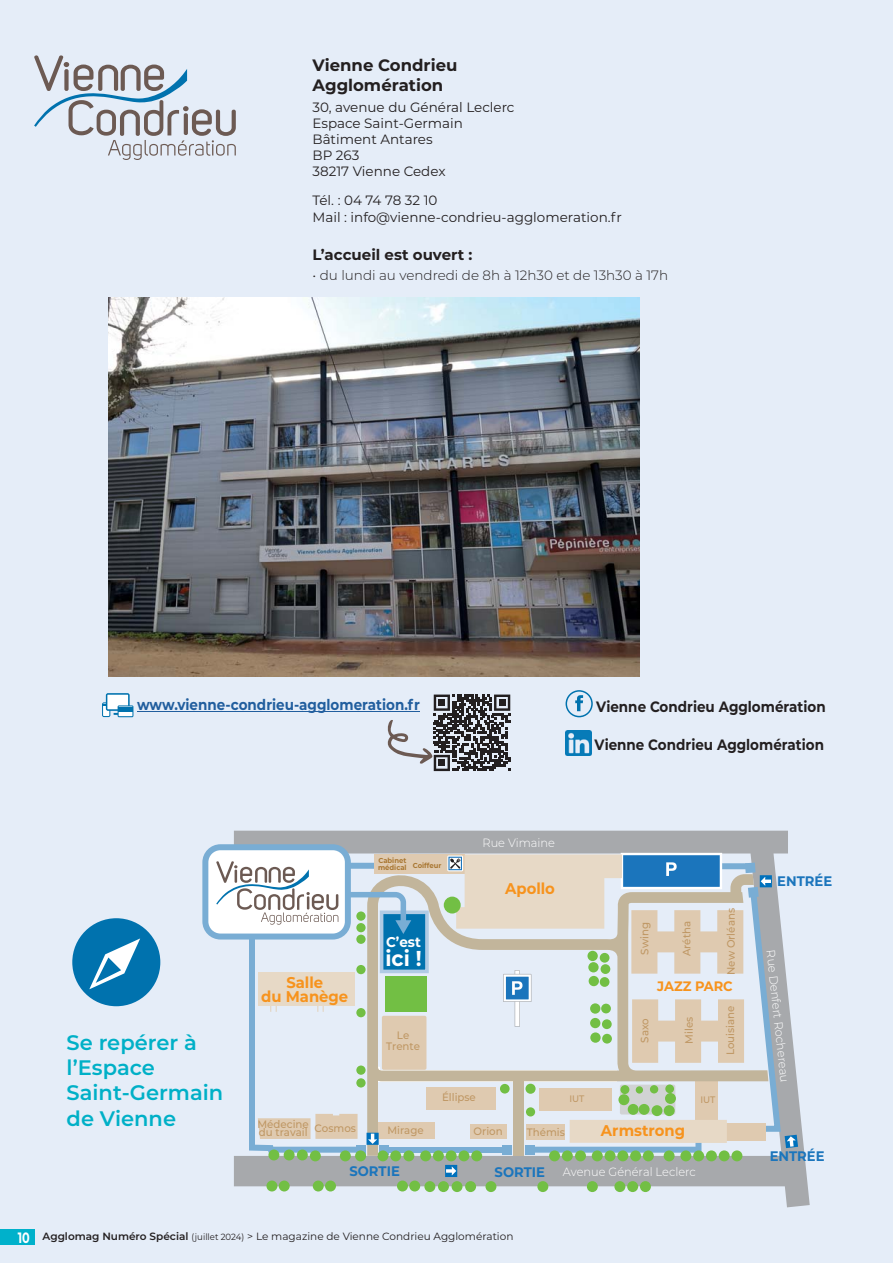
<style>
.page{position:relative;width:893px;height:1263px;background:#e5edf8}
.page>*{position:absolute;margin:0;border:0;box-sizing:border-box;transform-origin:0 0}
.t1{font:700 21.6px "Montserrat";color:#fff;scale:.95 1}
.t2{font:600 21px/25.2px "Montserrat";color:#00b0c7}
.t3{font:700 16.5px/19.8px "Montserrat";color:#231f20}
.t4{font:700 15.6px/13.2px "Montserrat";color:#f7931d;text-align:center;scale:.95 1}
.t5{font:700 15px "Montserrat";color:#231f20;scale:.9 1}
.t6{font:700 15px "Montserrat";color:#215e9e;scale:.9 1}
.t7{font:700 15px "Montserrat";color:#231f20}
.t8{font:700 15px "Montserrat";color:#fff;scale:.75 1}
.t9{font:700 14.1px "Montserrat";color:#fff;scale:.95 1}
.t10{font:700 13.8px "Montserrat";color:#1b75bc;scale:.95 1}
.t11{font:700 13.65px "Montserrat";letter-spacing:-.005em;color:#f7931d;scale:.95 1}
.t12{font:13.5px/16.2px "Montserrat";color:#231f20}
.t13{font:300 13.5px "Montserrat";color:#231f20}
.t14{font:300 12px "Montserrat";color:#fff;scale:.95 1}
.t15{font:500 10.8px/8.4px "Montserrat";color:#bf9764;scale:.95 1}
.t16{font:10.5px "Montserrat";color:#231f20}
.t17{font:500 9.45px "Montserrat";color:#bf9764;scale:.95 1}
.t18{font:700 7.2px "Montserrat";color:#a97732;scale:.95 1}
.s1{font-weight:600}
.s2{font-size:9px}
</style>
<div class="page">
<svg style="left:234px;top:831px;width:576px;height:376px;fill:#a7a9ac"></svg>
<svg style="left:249px;top:973px;width:118px;height:180px"></svg>
<div style="left:356px;top:1145px;width:10px;height:10px;background:#79add4"></div>
<svg style="left:768px;top:892px;width:13px;height:261px;fill:#a7a9ac"></svg>
<svg style="left:258px;top:1114px;width:99px;height:25px"></svg>
<div style="left:258px;top:972px;width:96px;height:34px;background:#e7d9c6"></div>
<div style="left:409px;top:854px;width:37px;height:19px;background:#dfcab0"></div>
<div style="left:446px;top:854px;width:19px;height:19px;background:#dfcab0"></div>
<div style="left:424px;top:1181px;width:11px;height:11px;background:#72bf44;border-radius:50%"></div>
<div style="left:438px;top:1181px;width:11px;height:11px;background:#72bf44;border-radius:50%"></div>
<div style="left:451px;top:1181px;width:11px;height:11px;background:#72bf44;border-radius:50%"></div>
<div style="left:465px;top:1181px;width:11px;height:11px;background:#72bf44;border-radius:50%"></div>
<div style="left:485px;top:1181px;width:11px;height:11px;background:#72bf44;border-radius:50%"></div>
<div style="left:537px;top:1181px;width:11px;height:11px;background:#72bf44;border-radius:50%"></div>
<div style="left:587px;top:1181px;width:11px;height:11px;background:#72bf44;border-radius:50%"></div>
<div style="left:614px;top:1181px;width:11px;height:11px;background:#72bf44;border-radius:50%"></div>
<div style="left:627px;top:1181px;width:11px;height:11px;background:#72bf44;border-radius:50%"></div>
<div style="left:640px;top:1181px;width:11px;height:11px;background:#72bf44;border-radius:50%"></div>
<div style="left:409px;top:1181px;width:11px;height:11px;background:#72bf44;border-radius:50%"></div>
<div style="left:397px;top:1181px;width:11px;height:11px;background:#72bf44;border-radius:50%"></div>
<div style="left:325px;top:1181px;width:11px;height:11px;background:#72bf44;border-radius:50%"></div>
<div style="left:313px;top:1181px;width:11px;height:11px;background:#72bf44;border-radius:50%"></div>
<div style="left:279px;top:1181px;width:11px;height:11px;background:#72bf44;border-radius:50%"></div>
<div style="left:266px;top:1181px;width:11px;height:11px;background:#72bf44;border-radius:50%"></div>
<div style="left:268px;top:1150px;width:11px;height:10px;background:#72bf44;border-radius:50%"></div>
<div style="left:284px;top:1150px;width:11px;height:10px;background:#72bf44;border-radius:50%"></div>
<div style="left:297px;top:1150px;width:11px;height:10px;background:#72bf44;border-radius:50%"></div>
<div style="left:310px;top:1150px;width:11px;height:11px;background:#72bf44;border-radius:50%"></div>
<div style="left:340px;top:1150px;width:11px;height:11px;background:#72bf44;border-radius:50%"></div>
<div style="left:355px;top:1150px;width:11px;height:11px;background:#72bf44;border-radius:50%"></div>
<svg style="left:356px;top:1078px;width:10px;height:10px"></svg>
<div style="left:356px;top:1066px;width:10px;height:9px;background:#72bf44;border-radius:50%"></div>
<div style="left:356px;top:1008px;width:10px;height:9px;background:#72bf44;border-radius:50%"></div>
<div style="left:356px;top:965px;width:10px;height:9px;background:#77c14d;border-radius:50%"></div>
<div style="left:377px;top:1150px;width:11px;height:11px;background:#72bf44;border-radius:50%"></div>
<div style="left:390px;top:1150px;width:11px;height:11px;background:#72bf44;border-radius:50%"></div>
<div style="left:403px;top:1150px;width:11px;height:11px;background:#72bf44;border-radius:50%"></div>
<div style="left:420px;top:1150px;width:11px;height:11px;background:#72bf44;border-radius:50%"></div>
<div style="left:433px;top:1150px;width:11px;height:11px;background:#72bf44;border-radius:50%"></div>
<div style="left:446px;top:1150px;width:11px;height:11px;background:#72bf44;border-radius:50%"></div>
<div style="left:458px;top:1150px;width:11px;height:11px;background:#72bf44;border-radius:50%"></div>
<div style="left:471px;top:1150px;width:11px;height:11px;background:#72bf44;border-radius:50%"></div>
<div style="left:549px;top:1150px;width:11px;height:11px;background:#72bf44;border-radius:50%"></div>
<div style="left:562px;top:1150px;width:11px;height:11px;background:#72bf44;border-radius:50%"></div>
<div style="left:575px;top:1150px;width:11px;height:11px;background:#72bf44;border-radius:50%"></div>
<div style="left:592px;top:1150px;width:11px;height:11px;background:#72bf44;border-radius:50%"></div>
<div style="left:604px;top:1150px;width:11px;height:11px;background:#72bf44;border-radius:50%"></div>
<div style="left:617px;top:1150px;width:11px;height:11px;background:#72bf44;border-radius:50%"></div>
<div style="left:630px;top:1150px;width:11px;height:11px;background:#72bf44;border-radius:50%"></div>
<div style="left:643px;top:1150px;width:11px;height:11px;background:#72bf44;border-radius:50%"></div>
<div style="left:664px;top:1150px;width:10px;height:11px;background:#72bf44;border-radius:50%"></div>
<div style="left:680px;top:1150px;width:11px;height:11px;background:#72bf44;border-radius:50%"></div>
<div style="left:693px;top:1150px;width:11px;height:11px;background:#72bf44;border-radius:50%"></div>
<div style="left:706px;top:1150px;width:11px;height:11px;background:#72bf44;border-radius:50%"></div>
<div style="left:719px;top:1150px;width:11px;height:11px;background:#72bf44;border-radius:50%"></div>
<div style="left:731px;top:1150px;width:11px;height:11px;background:#72bf44;border-radius:50%"></div>
<svg style="left:447px;top:856px;width:16px;height:15px"></svg>
<svg style="left:785px;top:1135px;width:13px;height:13px"></svg>
<svg style="left:367px;top:873px;width:401px;height:283px"></svg>
<svg style="left:366px;top:1133px;width:13px;height:12px"></svg>
<svg style="left:445px;top:1165px;width:12px;height:12px"></svg>
<div style="left:513px;top:1080px;width:10px;height:76px;background:#c2b59b"></div>
<svg style="left:202px;top:844px;width:227px;height:129px"></svg>
<svg style="left:448px;top:853px;width:324px;height:210px"></svg>
<div style="left:72px;top:918px;width:88px;height:88px;background:#0072ae;border-radius:50%"></div>
<svg style="left:89px;top:938px;width:51px;height:51px"></svg>
<img style="left:108px;top:298px;width:531px;height:378px">
<svg style="left:34px;top:55px;width:202px;height:105px"></svg>
<hr style="left:137px;top:711px;width:283px;height:1px;background:#215e9e">
<svg style="left:102px;top:693px;width:31px;height:24px"></svg>
<div style="left:118px;top:707px;width:15px;height:5px;background:#0072ae"></div>
<div style="left:0;top:1229px;width:34px;height:16px;background:#00b1cb"></div>
<svg style="left:565px;top:690px;width:28px;height:27px"></svg>
<img style="left:565px;top:730px;width:26px;height:26px">
<svg style="left:387px;top:695px;width:123px;height:76px"></svg>
<p class="t3" style="left:312px;top:56px;width:146px">Vienne Condrieu<br>Agglomération</p>
<p class="t12" style="left:312px;top:100px;width:204px">30, avenue du Général Leclerc<br>Espace Saint-Germain<br>Bâtiment Antares<br>BP 263<br>38217 Vienne Cedex</p>
<p class="t12" style="left:312px;top:193px;width:311px">Tél. : 04 74 78 32 10<br>Mail : info@vienne-condrieu-agglomeration.fr</p>
<p class="t7" style="left:312px;top:248px;width:162px">L’accueil est ouvert :</p>
<p class="t13" style="left:312px;top:269px;width:357px">• du lundi au vendredi de 8h à 12h30 et de 13h30 à 17h</p>
<p class="t6" style="left:137px;top:698px;width:316px">www.vienne-condrieu-agglomeration.fr</p>
<p class="t5" style="left:596px;top:699px;width:256px">Vienne Condrieu Agglomération</p>
<p class="t5" style="left:595px;top:738px;width:256px">Vienne Condrieu Agglomération</p>
<h2 class="t2" style="left:67px;top:1031px;width:158px">Se repérer à l’Espace<br>Saint-Germain de Vienne</h2>
<p class="t4" style="left:261px;top:977px;width:93px">Salle<br>du Manège</p>
<p class="t18" style="left:378px;top:857px;width:31px">Cabinet</p>
<p class="t18" style="left:378px;top:862px;width:68px">médical Coiffeur</p>
<p class="t9" style="left:386px;top:936px;width:38px">C’est</p>
<h1 class="t1" style="left:385px;top:948px;width:40px">ici !</h1>
<p class="t14" style="left:482px;top:837px;width:78px">Rue Vimaine</p>
<p class="t4" style="left:505px;top:883px;width:54px">Apollo</p>
<p class="t15" style="left:386px;top:1030px;width:37px;line-height:10.8px;text-align:center">Le<br>Trente</p>
<p class="t15" style="left:442px;top:1094px;width:37px">Éllipse</p>
<p class="t15" style="left:727px;top:975px;width:72px;rotate:-90deg">New Orléans</p>
<p class="t15" style="left:727px;top:1055px;width:54px;rotate:-90deg">Louisiane</p>
<p class="t15" style="left:641px;top:955px;width:36px;rotate:-90deg">Swing</p>
<p class="t15" style="left:683px;top:956px;width:39px;rotate:-90deg">Arétha</p>
<p class="t11" style="left:657px;top:979px;width:81px">JAZZ PARC</p>
<p class="t15" style="left:641px;top:1043px;width:27px;rotate:-90deg">Saxo</p>
<p class="t15" style="left:685px;top:1044px;width:30px;rotate:-90deg">Miles</p>
<p class="t17" style="left:569px;top:1094px;width:17px">IUT</p>
<p class="t17" style="left:700px;top:1095px;width:17px">IUT</p>
<p class="t15" style="left:257px;top:1120px;width:105px">Médecine<br>du travail Cosmos</p>
<p class="t15" style="left:387px;top:1127px;width:40px">Mirage</p>
<p class="t10" style="left:349px;top:1164px;width:55px">SORTIE</p>
<p class="t15" style="left:474px;top:1127px;width:32px">Orion</p>
<p class="t15" style="left:527px;top:1129px;width:42px">Thémis</p>
<p class="t4" style="left:601px;top:1125px;width:90px">Armstrong</p>
<p class="t10" style="left:495px;top:1165px;width:55px">SORTIE</p>
<p class="t14" style="left:563px;top:1166px;width:142px">Avenue Général Leclerc</p>
<p class="t8" style="left:18px;top:1231px;width:18px">10</p>
<p class="t16" style="left:43px;top:1231px;width:472px"><span class="s1">Agglomag Numéro Spécial</span> <span class="s2">(juillet 2024)</span> &gt; Le magazine de Vienne Condrieu Agglomération</p>
<p class="t10" style="left:777px;top:875px;width:59px">ENTRÉE</p>
<p class="t14" style="left:776px;top:949px;width:142px;rotate:84deg">Rue Denfert Rochereau</p>
<p class="t10" style="left:770px;top:1150px;width:59px">ENTRÉE</p>
</div>
